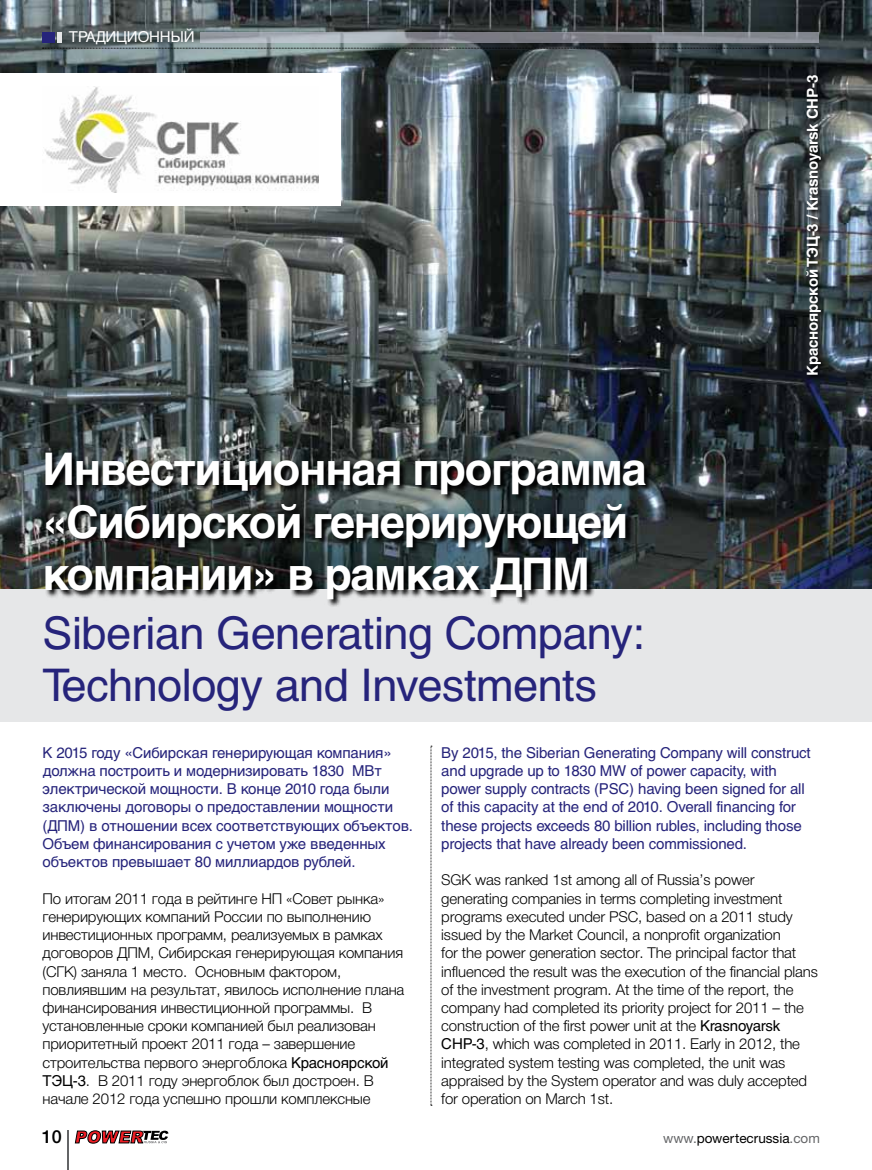
<style>
.page{position:relative;width:872px;height:1170px;background:#fff}
.page>*{position:absolute;margin:0;border:0;box-sizing:border-box;transform-origin:0 0}
.t1{font:700 45px/52.5px "Helvetica Cyr";letter-spacing:-.03em;color:#fff}
.t2{font:45px/52.5px "Helvetica Cyr Upright";letter-spacing:-.01em;color:#26247b}
.t3{font:500 18px "Helvetica Neue";color:#000}
.t4{font:300 15px/18.3px "Helvetica Neue LTCYR";letter-spacing:-.01em;color:#000}
.t5{font:15px/18.1px "Helvetica Cyr Upright";letter-spacing:-.01em;color:#26247b}
.t6{font:700 15px "Helvetica Cyr";letter-spacing:-.01em;color:#fff}
.t7{font:15px "Helvetica Cyr Upright";letter-spacing:-.01em;color:#fff}
.t8{font:13.5px "Helvetica Neue";color:#000}
.s1{font-family:"Helvetica Cyr Upright";font-weight:400}
.s2{color:#636466}
</style>
<div class="page">
<img style="left:0;top:0;width:872px;height:589px">
<hr style="left:67px;top:1130px;width:2px;height:39px;background:#636466">
<svg style="left:431px;top:745px;width:1px;height:360px"></svg>
<svg style="left:43px;top:48px;width:776px;height:1px"></svg>
<svg style="left:200px;top:32px;width:618px;height:10px"></svg>
<hr style="left:58px;top:32px;width:4px;height:11px;background:#e6e7e8">
<div style="left:43px;top:32px;width:12px;height:11px;background:#26247b"></div>
<svg style="left:75px;top:1130px;width:93px;height:13px"></svg>
<svg style="left:805px;top:74px;width:21px;height:306px"></svg>
<div style="left:0;top:73px;width:340px;height:133px;background:#fff"></div>
<img style="left:45px;top:86px;width:273px;height:106px">
<div style="left:0;top:589px;width:872px;height:132px;background:#e6e7e8"></div>
<svg style="left:46px;top:452px;width:608px;height:155px"></svg>
<p class="t7" style="left:69px;top:29px;width:127px">ТРАДИЦИОННЫЙ</p>
<h1 class="t1" style="left:43px;top:442px;width:606px">Инвестиционная программа «Сибирской генерирующей компании» в рамках ДПМ</h1>
<h1 class="t2" style="left:43px;top:606px;width:604px">Siberian Generating Company:<br>Technology and Investments</h1>
<p class="t6" style="left:804px;top:376px;width:302px;rotate:-90deg">Красноярской ТЭЦ-3 / Krasnoyarsk CHP-3</p>
<p class="t5" style="left:43px;top:743px;width:372px">К 2015 году «Сибирская генерирующая компания» должна построить и модернизировать 1830 МВт электрической мощности. В конце 2010 года были заключены договоры о предоставлении мощности (ДПМ) в отношении всех соответствующих объектов.<br>Объем финансирования с учетом уже введенных объектов превышает 80 миллиардов рублей.</p>
<p class="t4" style="left:43px;top:889px;width:363px">По итогам 2011 года в рейтинге НП «Совет рынка» генерирующих компаний России по выполнению инвестиционных программ, реализуемых в рамках договоров ДПМ, Сибирская генерирующая компания (СГК) заняла 1 место. Основным фактором, повлиявшим на результат, явилось исполнение плана финансирования инвестиционной программы. В установленные сроки компанией был реализован приоритетный проект 2011 года – завершение строительства первого энергоблока <span class="s1">Красноярской ТЭЦ-3</span>. В 2011 году энергоблок был достроен. В начале 2012 года успешно прошли комплексные</p>
<p class="t3" style="left:42px;top:1126px;width:22px">10</p>
<p class="t5" style="left:441px;top:743px;width:371px">By 2015, the Siberian Generating Company will construct and upgrade up to 1830 MW of power capacity, with power supply contracts (PSC) having been signed for all of this capacity at the end of 2010. Overall financing for these projects exceeds 80 billion rubles, including those projects that have already been commissioned.</p>
<p class="t4" style="left:441px;top:870px;width:378px">SGK was ranked 1st among all of Russia’s power generating companies in terms completing investment programs executed under PSC, based on a 2011 study issued by the Market Council, a nonprofit organization<br>for the power generation sector. The principal factor that influenced the result was the execution of the financial plans of the investment program. At the time of the report, the company had completed its priority project for 2011 – the construction of the first power unit at the <span class="s1">Krasnoyarsk CHP-3</span>, which was completed in 2011. Early in 2012, the integrated system testing was completed, the unit was appraised by the System operator and was duly accepted for operation on March 1st.</p>
<p class="t8" style="left:663px;top:1130px;width:158px"><span class="s2">www.</span>powertecrussia<span class="s2">.com</span></p>
</div>
